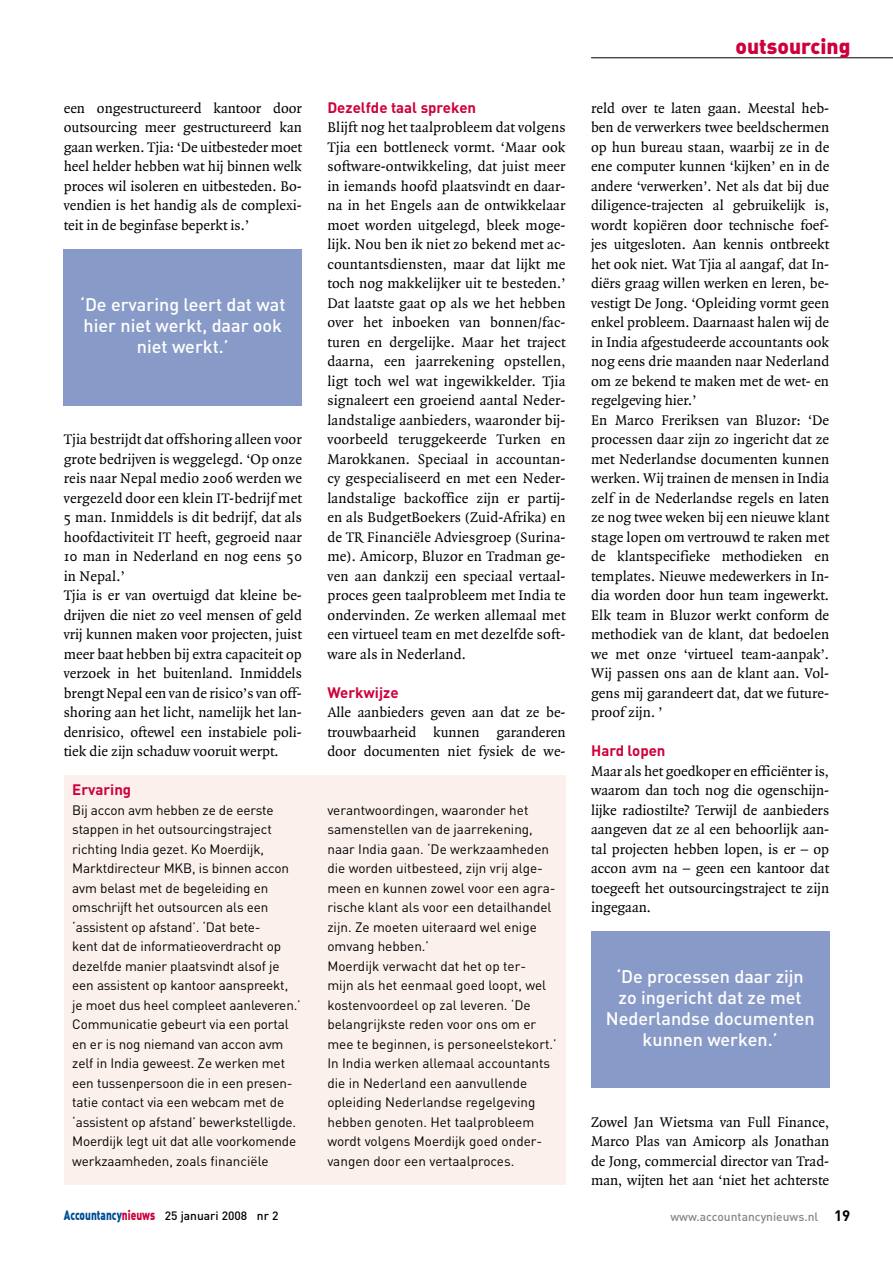
<style>
.page{position:relative;width:893px;height:1263px;background:#fff}
.page>*{position:absolute;margin:0;border:0;box-sizing:border-box;transform-origin:0 0}
.t1{font:21px "DIN Black Alternate";color:#ce003c}
.t2{font:500 18px/21px "DIN";color:#fff;text-align:center}
.t3{font:15px/19.5px "Quadraat";color:#000;text-align:justify}
.t4{font:700 15px "DIN";color:#ce003c}
.t5{font:13.5px/19.5px "DIN";letter-spacing:-.01em;color:#000}
.t6{font:500 12px "DIN";color:#000}
.t7{font:500 12px "DIN";color:#878889}
.s1{font-family:"DIN Black Alternate";font-weight:400;font-size:13.5px;color:#004d95}
.s2{font-family:"DIN Black Alternate";font-weight:400;font-size:13.5px;color:#ce003c}
.s3{font-weight:700;font-size:15px;color:#000}
</style>
<div class="page">
<hr style="left:591px;top:57px;width:302px;height:1px;background:#000">
<div style="left:64px;top:249px;width:238px;height:156px;background:#889ac7"></div>
<div style="left:591px;top:932px;width:238px;height:156px;background:#889ac7"></div>
<div style="left:64px;top:775px;width:502px;height:410px;background:#fcf0ed"></div>
<p class="t3" style="left:64px;top:98px;width:240px">een ongestructureerd kantoor door outsourcing meer gestructureerd kan gaan werken. Tjia: ‘De uitbesteder moet heel helder hebben wat hij binnen welk proces wil isoleren en uitbesteden. Bo&shy;vendien is het handig als de complexi&shy;teit in de beginfase beperkt is.’</p>
<p class="t2" style="left:80px;top:293px;width:207px">‘De ervaring leert dat wat hier niet werkt, daar ook niet werkt.’</p>
<p class="t3" style="left:64px;top:430px;width:240px;text-align:left">Tjia bestrijdt dat offshoring alleen voor grote bedrijven is weggelegd. ‘Op onze reis naar Nepal medio 2006 werden we vergezeld door een klein IT-bedrijf met 5 man. Inmiddels is dit bedrijf, dat als hoofdactiviteit IT heeft, gegroeid naar 10 man in Nederland en nog eens 50 in Nepal.’<br>Tjia is er van overtuigd dat kleine be&shy;drijven die niet zo veel mensen of geld vrij kunnen maken voor projecten, juist meer baat hebben bij extra capaciteit op verzoek in het buitenland. Inmiddels brengt Nepal een van de risico’s van off&shy;shoring aan het licht, namelijk het lan&shy;denrisico, oftewel een instabiele poli&shy;tiek die zijn schaduw vooruit werpt.</p>
<p class="t4" style="left:327px;top:97px;width:150px">Dezelfde taal spreken</p>
<p class="t3" style="left:327px;top:118px;width:240px">Blijft nog het taalprobleem dat volgens Tjia een bottleneck vormt. ‘Maar ook software-ontwikkeling, dat juist meer in iemands hoofd plaatsvindt en daar&shy;na in het Engels aan de ontwikkelaar moet worden uitgelegd, bleek moge&shy;lijk. Nou ben ik niet zo bekend met ac&shy;countantsdiensten, maar dat lijkt me toch nog makkelijker uit te besteden.’ Dat laatste gaat op als we het hebben over het inboeken van bonnen/fac&shy;turen en dergelijke. Maar het traject daarna, een jaarrekening opstellen, ligt toch wel wat ingewikkelder. Tjia signaleert een groeiend aantal Neder&shy;landstalige aanbieders, waaronder bij&shy;voorbeeld teruggekeerde Turken en Marokkanen. Speciaal in accountan&shy;cy gespecialiseerd en met een Neder&shy;landstalige backoffice zijn er partij&shy;en als BudgetBoekers (Zuid-Afrika) en de TR Financiële Adviesgroep (Surina&shy;me). Amicorp, Bluzor en Tradman ge&shy;ven aan dankzij een speciaal vertaal&shy;proces geen taalprobleem met India te ondervinden. Ze werken allemaal met een virtueel team en met dezelfde soft&shy;ware als in Nederland.</p>
<p class="t4" style="left:327px;top:682px;width:73px">Werkwijze</p>
<p class="t3" style="left:327px;top:703px;width:240px">Alle aanbieders geven aan dat ze be&shy;trouwbaarheid kunnen garanderen door documenten niet fysiek de we-</p>
<p class="t4" style="left:72px;top:780px;width:61px">Ervaring</p>
<p class="t5" style="left:72px;top:800px;width:230px">Bij accon avm hebben ze de eerste stappen in het outsourcingstraject richting I ndia gezet. Ko Moerdijk, Marktdirecteur MKB, is binnen accon avm belast met de begeleiding en omschrijft het outsourcen als een ‘assistent op afstand’. ‘Dat bete-<br>kent dat de informatieoverdracht op dezelfde manier plaatsvindt alsof je een assistent op kantoor aanspreekt, je moet dus heel compleet aanleveren.’ Communicatie gebeurt via een portal en er is nog niemand van accon avm zelf in I ndia geweest. Ze werken met een tussenpersoon die in een presen&shy;tatie contact via een webcam met de ‘assistent op afstand’ bewerkstelligde.<br>Moerdijk legt uit dat alle voorkomende werkzaamheden, zoals financiële</p>
<p class="t5" style="left:327px;top:800px;width:231px">verantwoordingen, waaronder het samenstellen van de jaarrekening, naar I ndia gaan. ‘De werkzaamheden die worden uitbesteed, zijn vrij alge&shy;meen en kunnen zowel voor een agra&shy;rische klant als voor een detailhandel zijn. Ze moeten uiteraard wel enige omvang hebben.’<br>Moerdijk verwacht dat het op ter-<br>mijn als het eenmaal goed loopt, wel kostenvoordeel op zal leveren. ‘De belangrijkste reden voor ons om er mee te beginnen, is personeelstekort.’ I n I ndia werken allemaal accountants die in Nederland een aanvullende opleiding Nederlandse regelgeving hebben genoten. Het taalprobleem wordt volgens Moerdijk goed onder&shy;vangen door een vertaalproces.</p>
<h1 class="t1" style="left:735px;top:32px;width:116px">outsourcing</h1>
<p class="t3" style="left:591px;top:98px;width:240px;text-align:left">reld over te laten gaan. Meestal heb&shy;ben de verwerkers twee beeldschermen op hun bureau staan, waarbij ze in de ene computer kunnen ‘kijken’ en in de andere ‘verwerken’. Net als dat bij due diligence-trajecten al gebruikelijk is, wordt kopiëren door technische foef&shy;jes uitgesloten. Aan kennis ontbreekt het ook niet. Wat Tjia al aangaf, dat In&shy;diërs graag willen werken en leren, be&shy;vestigt De Jong. ‘Opleiding vormt geen enkel probleem. Daarnaast halen wij de in India afgestudeerde accountants ook nog eens drie maanden naar Nederland om ze bekend te maken met de wet- en regelgeving hier.’<br>En Marco Freriksen van Bluzor: ‘De processen daar zijn zo ingericht dat ze met Nederlandse documenten kunnen werken. Wij trainen de mensen in India zelf in de Nederlandse regels en laten ze nog twee weken bij een nieuwe klant stage lopen om vertrouwd te raken met de klantspecifieke methodieken en templates. Nieuwe medewerkers in In&shy;dia worden door hun team ingewerkt.<br>Elk team in Bluzor werkt conform de methodiek van de klant, dat bedoelen we met onze ‘virtueel team-aanpak’.<br>Wij passen ons aan de klant aan. Vol&shy;gens mij garandeert dat, dat we future&shy;proof zijn. ’</p>
<p class="t4" style="left:591px;top:741px;width:76px">Hard lopen</p>
<p class="t3" style="left:591px;top:761px;width:240px">Maar als het goedkoper en efficiënter is, waarom dan toch nog die ogenschijn&shy;lijke radiostilte? Terwijl de aanbieders aangeven dat ze al een behoorlijk aan&shy;tal projecten hebben lopen, is er – op accon avm na – geen een kantoor dat toegeeft het outsourcingstraject te zijn ingegaan.</p>
<p class="t2" style="left:606px;top:965px;width:210px">‘De processen daar zijn zo ingericht dat ze met<br>Nederlandse documenten kunnen werken.’</p>
<p class="t3" style="left:591px;top:1112px;width:240px">Zowel Jan Wietsma van Full Finance, Marco Plas van Amicorp als Jonathan de Jong, commercial director van Trad&shy;man, wijten het aan ‘niet het achterste</p>
<p class="t6" style="left:64px;top:1208px;width:216px"><span class="s1">Accountancy</span><span class="s2">nieuws</span> 25 januari 2008 nr 2</p>
<p class="t7" style="left:670px;top:1208px;width:172px">www.accountancynieuws.nl <span class="s3">19</span></p>
</div>
